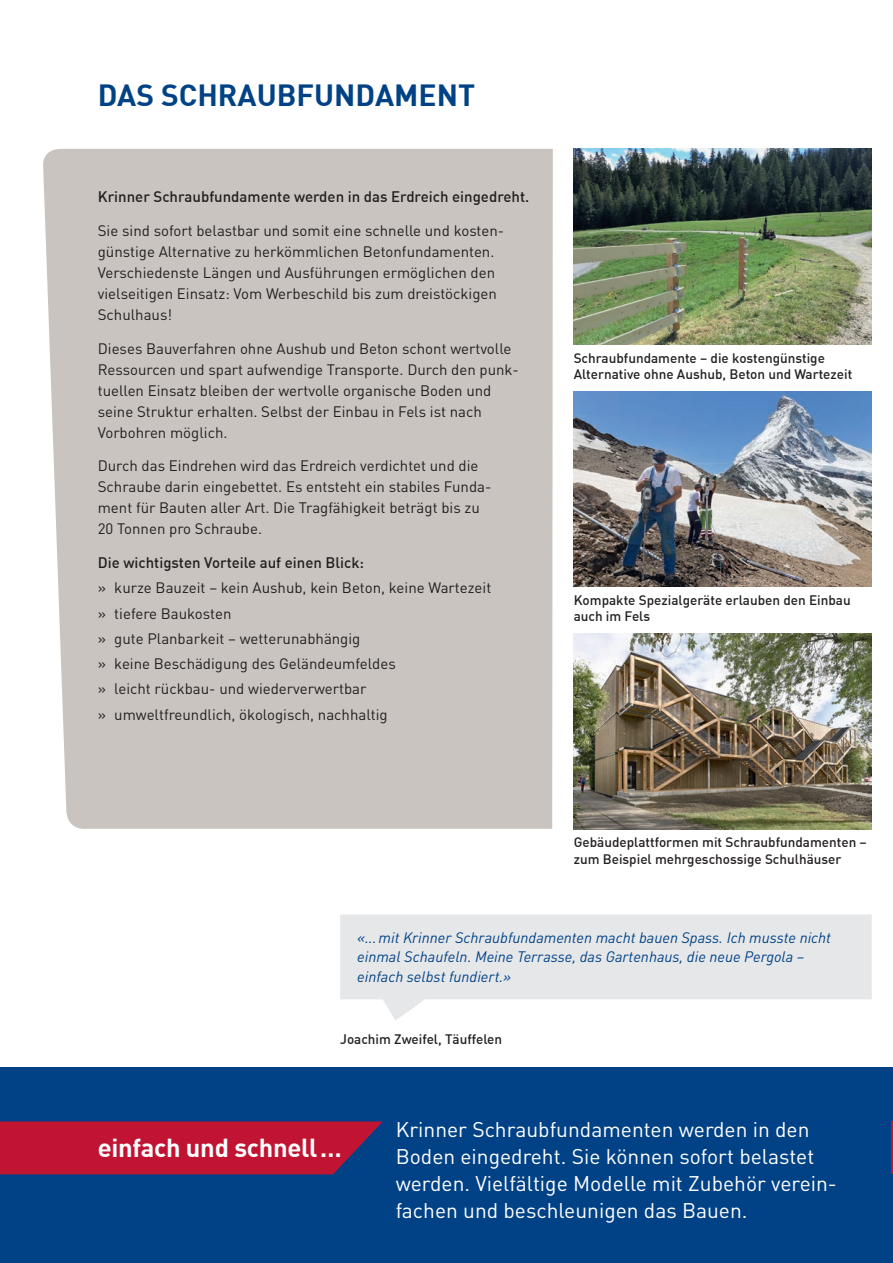
<style>
.page{position:relative;width:893px;height:1263px;background:#fff}
.page>*{position:absolute;margin:0;border:0;box-sizing:border-box;transform-origin:0 0}
.t1{font:700 30px "DIN";color:#014286}
.t2{font:700 25.5px "DIN";letter-spacing:-.01em;color:#fff}
.t3{font:21px/27px "DIN Pro";color:#fff}
.t4{font:15px/21px "DIN Pro";color:#231f20}
.t5{font:italic 15px/19.5px "DIN";color:#014286}
.t6{font:500 15px "DIN";color:#231f20}
.t7{font:500 13.5px/16.2px "DIN";color:#231f20}
</style>
<div class="page">
<div style="left:0;top:1067px;width:893px;height:196px;background:#014286"></div>
<img style="left:574px;top:149px;width:297px;height:195px">
<img style="left:574px;top:391px;width:297px;height:196px">
<img style="left:574px;top:634px;width:297px;height:195px">
<div style="left:43px;top:149px;width:510px;height:680px;background:#c9c4c0"></div>
<svg style="left:340px;top:914px;width:532px;height:106px;fill:#e6e7e9"></svg>
<svg style="left:0;top:1121px;width:383px;height:53px;background:#b11738"></svg>
<hr style="left:892px;top:1121px;width:1px;height:53px;background:#c01432">
<h1 class="t1" style="left:98px;top:76px;width:379px">DAS SCHRAUBFUNDAMENT</h1>
<p class="t6" style="left:98px;top:187px;width:433px">Krinner Schraubfundamente werden in das Erdreich eingedreht.</p>
<p class="t4" style="left:98px;top:219px;width:408px">Sie sind sofort belastbar und somit eine schnelle und kosten&shy;günstige Alternative zu herkömmlichen Betonfundamenten.<br>Verschiedenste Längen und Ausführungen ermöglichen den vielseitigen Einsatz: Vom Werbeschild bis zum dreistöckigen Schulhaus!</p>
<p class="t4" style="left:98px;top:337px;width:423px">Dieses Bauverfahren ohne Aushub und Beton schont wertvolle Ressourcen und spart aufwendige Transporte. Durch den punk&shy;tuellen Einsatz bleiben der wertvolle organische Boden und seine Struktur erhalten. Selbst der Einbau in Fels ist nach Vorbohren möglich.</p>
<p class="t4" style="left:98px;top:455px;width:395px">Durch das Eindrehen wird das Erdreich verdichtet und die Schraube darin eingebettet. Es entsteht ein stabiles Funda&shy;ment für Bauten aller Art. Die Tragfähigkeit beträgt bis zu 20 Tonnen pro Schraube.</p>
<p class="t6" style="left:98px;top:553px;width:268px">Die wichtigsten Vorteile auf einen Blick:</p>
<p class="t4" style="left:98px;top:575px;width:395px;line-height:25.2px">» kurze Bauzeit – kein Aushub, kein Beton, keine Wartezeit » tiefere Baukosten<br>» gute Planbarkeit – wetterunabhängig<br>» keine Beschädigung des Geländeumfeldes<br>» leicht rückbau- und wiederverwertbar<br>» umweltfreundlich, ökologisch, nachhaltig</p>
<p class="t7" style="left:574px;top:349px;width:280px">Schraubfundamente – die kostengünstige<br>Alternative ohne Aushub, Beton und Wartezeit</p>
<p class="t7" style="left:574px;top:591px;width:279px">Kompakte Spezialgeräte erlauben den Einbau auch im Fels</p>
<p class="t7" style="left:574px;top:834px;width:295px">Gebäudeplattformen mit Schraubfundamenten – zum Beispiel mehrgeschossige Schulhäuser</p>
<p class="t5" style="left:357px;top:927px;width:475px">«... mit Krinner Schraubfundamenten macht bauen Spass. Ich musste nicht einmal Schaufeln. Meine Terrasse, das Gartenhaus, die neue Pergola – einfach selbst fundiert.»</p>
<p class="t7" style="left:340px;top:1030px;width:163px">Joachim Zweifel, Täuffelen</p>
<h2 class="t2" style="left:98px;top:1131px;width:245px">einfach und schnell …</h2>
<h3 class="t3" style="left:396px;top:1115px;width:443px">Krinner Schraubfundamenten werden in den Boden eingedreht. Sie können sofort belastet werden. Vielfältige Modelle mit Zubehör verein&shy;fachen und beschleunigen das Bauen.</h3>
</div>
